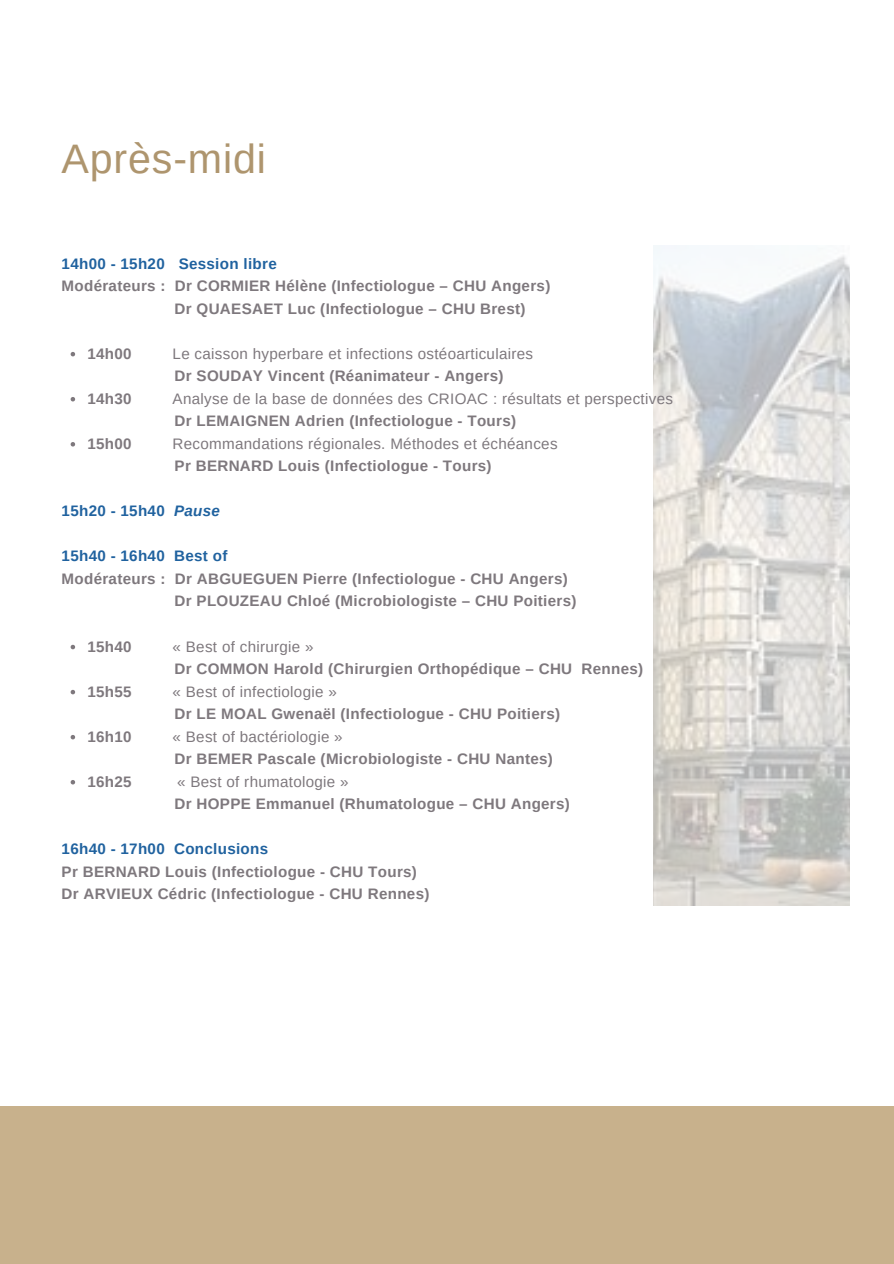
<style>
.page{position:relative;width:894px;height:1264px;background:#fff}
.page>*{position:absolute;margin:0;border:0;box-sizing:border-box;transform-origin:0 0}
.t1{font:41.25px "Arimo";letter-spacing:.02em;color:#ae956e}
.t2{font:700 15.15px "Arimo";letter-spacing:.02em;color:#7e787d}
.t3{font:15.15px "Arimo";letter-spacing:.02em;color:#7e787d}
.t4{font:700 15.15px "Arimo";letter-spacing:.02em;color:#20629f}
.s1{font-style:italic}
</style>
<div class="page">
<img style="left:653px;top:245px;width:196px;height:660px">
<svg style="left:71px;top:352px;width:4px;height:4px"></svg>
<svg style="left:71px;top:397px;width:4px;height:4px"></svg>
<svg style="left:71px;top:442px;width:4px;height:4px"></svg>
<svg style="left:71px;top:644px;width:4px;height:5px"></svg>
<svg style="left:71px;top:690px;width:4px;height:4px"></svg>
<svg style="left:71px;top:735px;width:4px;height:4px"></svg>
<svg style="left:71px;top:780px;width:4px;height:4px"></svg>
<div style="left:0;top:1106px;width:893px;height:157px;background:#c8b18c"></div>
<p class="t1" style="left:62px;top:136px;width:206px">Après-midi</p>
<p class="t4" style="left:62px;top:255px;width:216px">14h00 - 15h20 Session libre</p>
<p class="t2" style="left:62px;top:277px;width:490px">Modérateurs : Dr CORMIER Hélène (Infectiologue – CHU Angers)</p>
<p class="t2" style="left:174px;top:300px;width:352px">Dr QUAESAET Luc (Infectiologue – CHU Brest)</p>
<p class="t2" style="left:87px;top:345px;width:46px">14h00</p>
<p class="t3" style="left:172px;top:345px;width:362px">Le caisson hyperbare et infections ostéoarticulaires</p>
<p class="t2" style="left:87px;top:390px;width:46px">14h30</p>
<p class="t3" style="left:172px;top:390px;width:501px">Analyse de la base de données des CRIOAC : résultats et perspectives</p>
<p class="t2" style="left:87px;top:435px;width:46px">15h00</p>
<p class="t3" style="left:172px;top:435px;width:386px">Recommandations régionales. Méthodes et échéances</p>
<p class="t2" style="left:174px;top:367px;width:330px">Dr SOUDAY Vincent (Réanimateur - Angers)</p>
<p class="t2" style="left:174px;top:412px;width:343px">Dr LEMAIGNEN Adrien (Infectiologue - Tours)</p>
<p class="t2" style="left:174px;top:457px;width:318px">Pr BERNARD Louis (Infectiologue - Tours)</p>
<p class="t4" style="left:62px;top:502px;width:160px">15h20 - 15h40 <span class="s1">Pause</span></p>
<p class="t4" style="left:62px;top:547px;width:167px">15h40 - 16h40 Best of</p>
<p class="t2" style="left:62px;top:570px;width:507px">Modérateurs : Dr ABGUEGUEN Pierre (Infectiologue - CHU Angers)</p>
<p class="t2" style="left:174px;top:592px;width:403px">Dr PLOUZEAU Chloé (Microbiologiste – CHU Poitiers)</p>
<p class="t2" style="left:87px;top:638px;width:46px">15h40</p>
<p class="t3" style="left:172px;top:638px;width:142px">« Best of chirurgie »</p>
<p class="t2" style="left:87px;top:683px;width:46px">15h55</p>
<p class="t3" style="left:172px;top:683px;width:166px">« Best of infectiologie »</p>
<p class="t2" style="left:87px;top:728px;width:46px">16h10</p>
<p class="t3" style="left:172px;top:728px;width:171px">« Best of bactériologie »</p>
<p class="t2" style="left:87px;top:773px;width:46px">16h25</p>
<p class="t3" style="left:177px;top:773px;width:173px">« Best of rhumatologie »</p>
<p class="t2" style="left:174px;top:660px;width:470px">Dr COMMON Harold (Chirurgien Orthopédique – CHU Rennes)</p>
<p class="t2" style="left:174px;top:705px;width:387px">Dr LE MOAL Gwenaël (Infectiologue - CHU Poitiers)</p>
<p class="t2" style="left:174px;top:750px;width:379px">Dr BEMER Pascale (Microbiologiste - CHU Nantes)</p>
<p class="t2" style="left:174px;top:795px;width:397px">Dr HOPPE Emmanuel (Rhumatologue – CHU Angers)</p>
<p class="t4" style="left:62px;top:840px;width:208px">16h40 - 17h00 Conclusions</p>
<p class="t2" style="left:62px;top:863px;width:357px">Pr BERNARD Louis (Infectiologue - CHU Tours)</p>
<p class="t2" style="left:62px;top:885px;width:369px">Dr ARVIEUX Cédric (Infectiologue - CHU Rennes)</p>
</div>
